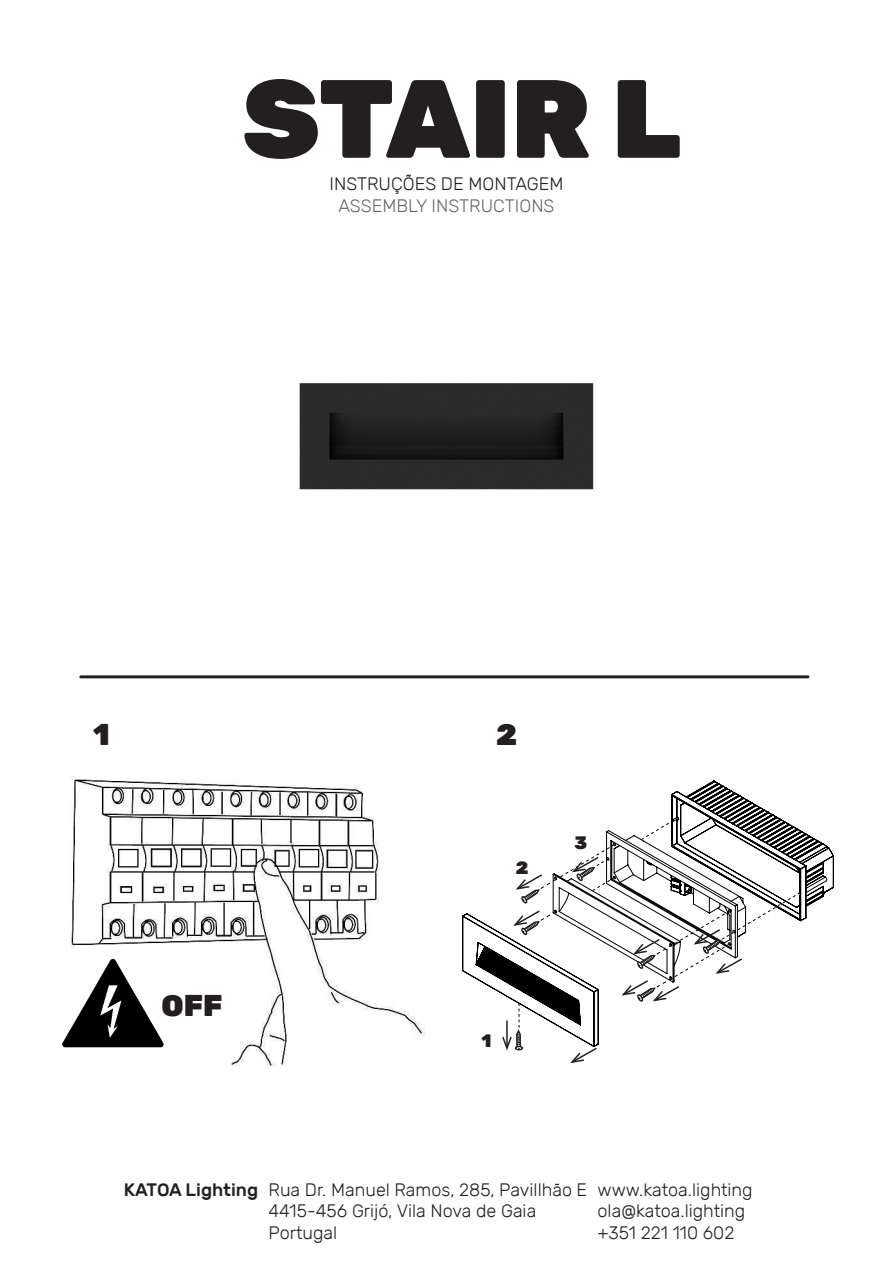
<style>
.page{position:relative;width:893px;height:1263px;background:#fff}
.page>*{position:absolute;margin:0;border:0;box-sizing:border-box;transform-origin:0 0}
.t1{font:900 111px "Rubik";letter-spacing:-.005em;color:#231f20}
.t2{font:900 30px "Rubik";color:#231f20}
.t3{font:300 18px "Rubik";color:#231f20}
.t4{font:300 18px "Rubik";color:#67676a}
.t5{font:500 18px "Rubik";color:#231f20}
.t6{font:900 18px "Rubik";color:#231f20}
</style>
<div class="page">
<hr style="left:81px;top:675px;width:727px;height:3px;background:#231f20">
<img style="left:70px;top:775px;width:355px;height:291px">
<img style="left:62px;top:912px;width:122px;height:154px">
<img style="left:299px;top:383px;width:295px;height:107px">
<svg style="left:462px;top:780px;width:372px;height:214px"></svg>
<svg style="left:501px;top:817px;width:300px;height:246px"></svg>
<p class="t1" style="left:242px;top:54px;width:440px">STAIR L</p>
<p class="t3" style="left:329px;top:174px;width:235px">INSTRUÇÕES DE MONTAGEM</p>
<p class="t4" style="left:338px;top:196px;width:218px">ASSEMBLY INSTRUCTIONS</p>
<p class="t2" style="left:93px;top:717px;width:18px">1</p>
<p class="t2" style="left:496px;top:717px;width:23px">2</p>
<p class="t6" style="left:516px;top:857px;width:14px">2</p>
<p class="t6" style="left:574px;top:832px;width:14px">3</p>
<p class="t2" style="left:162px;top:988px;width:63px">OFF</p>
<p class="t6" style="left:481px;top:1030px;width:12px">1</p>
<p class="t5" style="left:124px;top:1179px;width:136px">KATOA Lighting</p>
<p class="t3" style="left:269px;top:1179px;width:320px">Rua Dr. Manuel Ramos, 285, Pavillhão E</p>
<p class="t3" style="left:269px;top:1201px;width:269px">4415-456 Grijó, Vila Nova de Gaia</p>
<p class="t3" style="left:269px;top:1223px;width:70px">Portugal</p>
<p class="t3" style="left:598px;top:1179px;width:157px">www.katoa.lighting</p>
<p class="t3" style="left:598px;top:1201px;width:149px">ola@katoa.lighting</p>
<p class="t3" style="left:598px;top:1223px;width:138px">+351 221 110 602</p>
</div>
